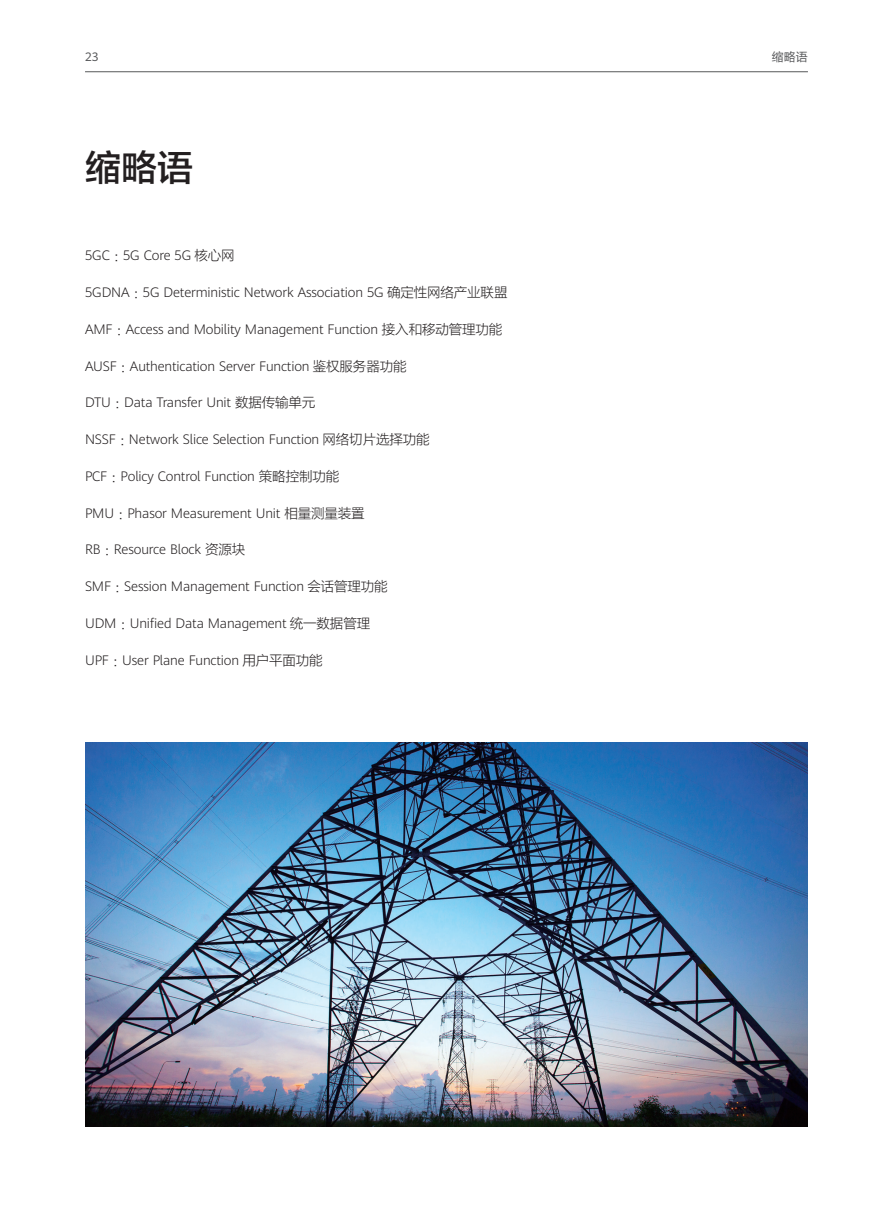
<style>
.page{position:relative;width:893px;height:1212px;background:#fff}
.page>*{position:absolute;margin:0;border:0;box-sizing:border-box;transform-origin:0 0}
.t1{font:36px "FZLTZHJW GB1 0";color:#231f20}
.t2{font:300 13.5px "Huawei Sans";letter-spacing:-.01em;color:#231f20}
.t3{font:12px "FZLTHJW GB1 0";color:#57585a}
.t4{font:12px "Huawei Sans";color:#57585a}
.s1{font-family:"FZLTXHJW GB1 0";font-weight:400}
</style>
<div class="page">
<hr style="left:85px;top:71px;width:723px;height:1px;background:#57585a">
<img style="left:85px;top:742px;width:723px;height:385px">
<p class="t4" style="left:85px;top:49px;width:15px">23</p>
<p class="t3" style="left:772px;top:51px;width:37px">缩略语</p>
<h1 class="t1" style="left:85px;top:148px;width:109px">缩略语</h1>
<p class="t2" style="left:85px;top:246px;width:151px">5GC <span class="s1">：</span>5G Core 5G <span class="s1">核心网</span></p>
<p class="t2" style="left:85px;top:283px;width:424px">5GDNA <span class="s1">：</span>5G Deterministic Network Association 5G <span class="s1">确定性网络产业联盟</span></p>
<p class="t2" style="left:85px;top:319px;width:419px">AMF <span class="s1">：</span>Access and Mobility Management Function <span class="s1">接入和移动管理功能</span></p>
<p class="t2" style="left:85px;top:356px;width:323px">AUSF <span class="s1">：</span>Authentication Server Function <span class="s1">鉴权服务器功能</span></p>
<p class="t2" style="left:85px;top:393px;width:232px">DTU <span class="s1">：</span>Data Transfer Unit <span class="s1">数据传输单元</span></p>
<p class="t2" style="left:85px;top:430px;width:346px">NSSF <span class="s1">：</span>Network Slice Selection Function <span class="s1">网络切片选择功能</span></p>
<p class="t2" style="left:85px;top:467px;width:256px">PCF <span class="s1">：</span>Policy Control Function <span class="s1">策略控制功能</span></p>
<p class="t2" style="left:85px;top:503px;width:281px">PMU <span class="s1">：</span>Phasor Measurement Unit <span class="s1">相量测量装置</span></p>
<p class="t2" style="left:85px;top:540px;width:162px">RB <span class="s1">：</span>Resource Block <span class="s1">资源块</span></p>
<p class="t2" style="left:85px;top:577px;width:304px">SMF <span class="s1">：</span>Session Management Function <span class="s1">会话管理功能</span></p>
<p class="t2" style="left:85px;top:614px;width:287px">UDM <span class="s1">：</span>Unified Data Management <span class="s1">统一数据管理</span></p>
<p class="t2" style="left:85px;top:650px;width:239px">UPF <span class="s1">：</span>User Plane Function <span class="s1">用户平面功能</span></p>
</div>
